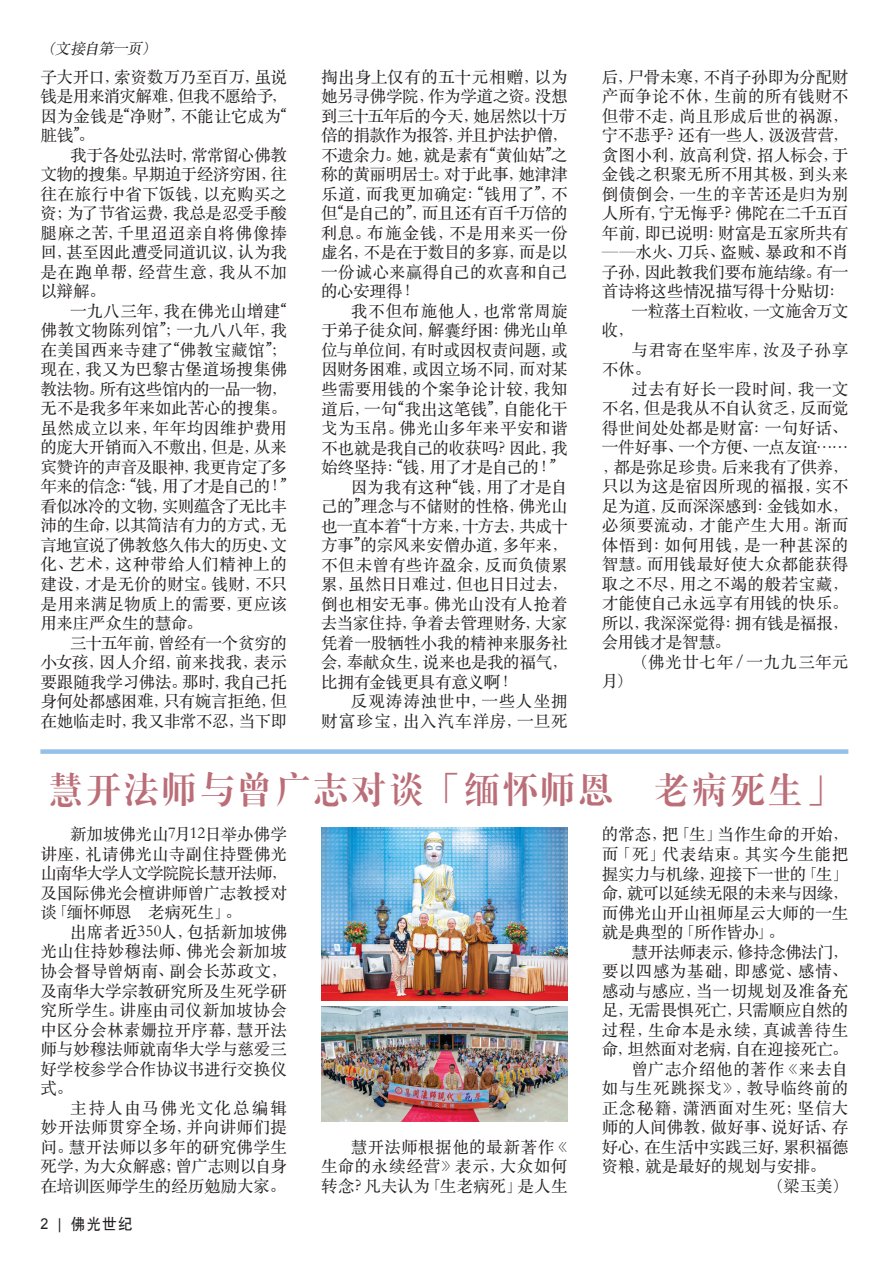
<style>
.page{position:relative;width:891px;height:1265px;background:#fff}
.page>*{position:absolute;margin:0;border:0;box-sizing:border-box;transform-origin:0 0}
.t1{font:36px "JQ Biao Song JT";letter-spacing:.11em;color:#bb6e78;scale:.95 1}
.t2{font:16.5px/19.5px "ST Songti SC Regular";color:#231f20;text-align:justify}
.t3{font:16.5px "ST Songti SC Regular";letter-spacing:-.025em;color:#231f20}
.t4{font:16.5px "ST Songti SC Regular";letter-spacing:-.02em;color:#231f20}
.t5{font:16.5px "ST Songti SC Regular";letter-spacing:.02em;color:#231f20}
.t6{font:16.5px "ST Songti SC Regular";letter-spacing:.045em;color:#231f20}
.t7{font:16.5px "ST Songti SC Regular";letter-spacing:.06em;color:#231f20}
.t8{font:16.5px "ST Songti SC Regular";letter-spacing:.03em;color:#231f20}
.t9{font:16.5px "ST Songti SC Regular";letter-spacing:.025em;color:#231f20}
.t10{font:16.5px "ST Songti SC Regular";letter-spacing:.05em;color:#231f20}
.t11{font:16.5px "ST Songti SC Regular";letter-spacing:-.04em;color:#231f20}
.t12{font:16.5px "ST Songti SC Regular";letter-spacing:.035em;color:#231f20}
.t13{font:16.5px "ST Songti SC Regular";letter-spacing:-.03em;color:#231f20}
.t14{font:16.5px "ST Songti SC Regular";letter-spacing:.055em;color:#231f20}
.t15{font:16.5px "ST Songti SC Regular";letter-spacing:-.035em;color:#231f20}
.t16{font:italic 15px "ST Songti SC Regular";color:#231f20}
.t17{font:15px "SIL Hei Med Jian";color:#231f20;scale:.95 1}
.s1{font-family:"Arial"}
</style>
<div class="page">
<img style="left:321px;top:827px;width:247px;height:173px">
<img style="left:321px;top:1006px;width:247px;height:115px">
<div style="left:40px;top:749px;width:808px;height:5px;background:#93c1e7"></div>
<p class="t16" style="left:40px;top:39px;width:122px">（文接自第一页）</p>
<p class="t2" style="left:40px;top:66px;width:248px">子大开口，索资数万乃至百万，虽说钱是用来消灾解难，但我不愿给予，因为金钱是“净财”，不能让它成为“脏钱”。</p>
<p class="t2" style="left:40px;top:144px;width:248px;text-indent:30px">我于各处弘法时，常常留心佛教文物的搜集。早期迫于经济穷困，往往在旅行中省下饭钱，以充购买之资；为了节省运费，我总是忍受手酸腿麻之苦，千里迢迢亲自将佛像捧回，甚至因此遭受同道讥议，认为我是在跑单帮，经营生意，我从不加以辩解。</p>
<p class="t2" style="left:40px;top:300px;width:248px;text-indent:30px">一九八三年，我在佛光山增建“佛教文物陈列馆”；一九八八年，我在美国西来寺建了“佛教宝藏馆”；现在，我又为巴黎古堡道场搜集佛教法物。所有这些馆内的一品一物，无不是我多年来如此苦心的搜集。虽然成立以来，年年均因维护费用的庞大开销而入不敷出，但是，从来宾赞许的声音及眼神，我更肯定了多年来的信念：“钱，用了才是自己的！”看似冰冷的文物，实则蕴含了无比丰沛的生命，以其简洁有力的方式，无言地宣说了佛教悠久伟大的历史、文化、艺术，这种带给人们精神上的建设，才是无价的财宝。钱财，不只是用来满足物质上的需要，更应该用来庄严众生的慧命。</p>
<p class="t2" style="left:40px;top:632px;width:248px;text-indent:30px">三十五年前，曾经有一个贫穷的小女孩，因人介绍，前来找我，表示要跟随我学习佛法。那时，我自己托身何处都感困难，只有婉言拒绝，但在她临走时，我又非常不忍，当下即</p>
<p class="t2" style="left:321px;top:66px;width:248px">掏出身上仅有的五十元相赠，以为她另寻佛学院，作为学道之资。没想到三十五年后的今天，她居然以十万倍的捐款作为报答，并且护法护僧，不遗余力。她，就是素有“黄仙姑”之称的黄丽明居士。对于此事，她津津乐道，而我更加确定：“钱用了”，不但“是自己的”，而且还有百千万倍的利息。布施金钱，不是用来买一份虚名，不是在于数目的多寡，而是以一份诚心来赢得自己的欢喜和自己的心安理得！</p>
<p class="t10" style="left:351px;top:300px;width:218px">我不但布施他人，也常常周旋</p>
<p class="t3" style="left:321px;top:320px;width:248px">于弟子徒众间，解囊纾困：佛光山单</p>
<p class="t4" style="left:321px;top:339px;width:248px">位与单位间，有时或因权责问题，或</p>
<p class="t3" style="left:321px;top:359px;width:248px">因财务困难，或因立场不同，而对某</p>
<p class="t5" style="left:321px;top:378px;width:248px">些需要用钱的个案争论计较，我知</p>
<p class="t2" style="left:321px;top:398px;width:248px">道后，一句“我出这笔钱”，自能化干</p>
<p class="t5" style="left:321px;top:418px;width:248px">戈为玉帛。佛光山多年来平安和谐</p>
<p class="t4" style="left:321px;top:437px;width:248px">不也就是我自己的收获吗？因此，我</p>
<p class="t11" style="left:321px;top:457px;width:237px">始终坚持：“钱，用了才是自己的！”</p>
<p class="t2" style="left:351px;top:476px;width:218px">因为我有这种“钱，用了才是自</p>
<p class="t2" style="left:321px;top:495px;width:248px">己的”理念与不储财的性格，佛光山</p>
<p class="t13" style="left:321px;top:515px;width:248px">也一直本着“十方来，十方去，共成十</p>
<p class="t2" style="left:321px;top:534px;width:248px">方事”的宗风来安僧办道，多年来，</p>
<p class="t5" style="left:321px;top:554px;width:248px">不但未曾有些许盈余，反而负债累</p>
<p class="t4" style="left:321px;top:574px;width:248px">累，虽然日日难过，但也日日过去，</p>
<p class="t5" style="left:321px;top:593px;width:248px">倒也相安无事。佛光山没有人抢着</p>
<p class="t2" style="left:321px;top:612px;width:248px">去当家住持，争着去管理财务，大家</p>
<p class="t2" style="left:321px;top:632px;width:248px">凭着一股牺牲小我的精神来服务社</p>
<p class="t2" style="left:321px;top:651px;width:248px">会，奉献众生，说来也是我的福气，</p>
<p class="t4" style="left:321px;top:671px;width:194px">比拥有金钱更具有意义啊！</p>
<p class="t6" style="left:351px;top:691px;width:218px">反观涛涛浊世中，一些人坐拥</p>
<p class="t7" style="left:321px;top:710px;width:248px">财富珍宝，出入汽车洋房，一旦死</p>
<p class="t4" style="left:602px;top:66px;width:248px">后，尸骨未寒，不肖子孙即为分配财</p>
<p class="t2" style="left:602px;top:86px;width:248px">产而争论不休，生前的所有钱财不</p>
<p class="t8" style="left:602px;top:105px;width:248px">但带不走，尚且形成后世的祸源，</p>
<p class="t4" style="left:602px;top:125px;width:248px">宁不悲乎？还有一些人，汲汲营营，</p>
<p class="t2" style="left:602px;top:144px;width:248px">贪图小利，放高利贷，招人标会，于</p>
<p class="t9" style="left:602px;top:164px;width:248px">金钱之积聚无所不用其极，到头来</p>
<p class="t8" style="left:602px;top:183px;width:248px">倒债倒会，一生的辛苦还是归为别</p>
<p class="t2" style="left:602px;top:203px;width:248px">人所有，宁无悔乎？佛陀在二千五百</p>
<p class="t3" style="left:602px;top:222px;width:248px">年前，即已说明：财富是五家所共有</p>
<p class="t2" style="left:602px;top:242px;width:248px">──水火、刀兵、盗贼、暴政和不肖</p>
<p class="t2" style="left:602px;top:261px;width:248px">子孙，因此教我们要布施结缘。有一</p>
<p class="t2" style="left:602px;top:281px;width:244px">首诗将这些情况描写得十分贴切：</p>
<p class="t11" style="left:631px;top:300px;width:218px">一粒落土百粒收，一文施舍万文</p>
<p class="t2" style="left:602px;top:320px;width:33px">收，</p>
<p class="t10" style="left:631px;top:339px;width:218px">与君寄在坚牢库，汝及子孙享</p>
<p class="t2" style="left:602px;top:359px;width:51px">不休。</p>
<p class="t10" style="left:631px;top:378px;width:218px">过去有好长一段时间，我一文</p>
<p class="t3" style="left:602px;top:398px;width:248px">不名，但是我从不自认贫乏，反而觉</p>
<p class="t8" style="left:602px;top:417px;width:248px">得世间处处都是财富：一句好话、</p>
<p class="t2" style="left:602px;top:437px;width:248px">一件好事、一个方便、一点友谊……</p>
<p class="t2" style="left:602px;top:456px;width:248px">，都是弥足珍贵。后来我有了供养，</p>
<p class="t2" style="left:602px;top:476px;width:248px">只以为这是宿因所现的福报，实不</p>
<p class="t4" style="left:602px;top:495px;width:248px">足为道，反而深深感到：金钱如水，</p>
<p class="t6" style="left:602px;top:515px;width:248px">必须要流动，才能产生大用。渐而</p>
<p class="t7" style="left:602px;top:534px;width:248px">体悟到：如何用钱，是一种甚深的</p>
<p class="t9" style="left:602px;top:554px;width:248px">智慧。而用钱最好使大众都能获得</p>
<p class="t9" style="left:602px;top:573px;width:248px">取之不尽，用之不竭的般若宝藏，</p>
<p class="t2" style="left:602px;top:593px;width:248px">才能使自己永远享有用钱的快乐。</p>
<p class="t3" style="left:602px;top:612px;width:248px">所以，我深深觉得：拥有钱是福报，</p>
<p class="t2" style="left:602px;top:632px;width:130px">会用钱才是智慧。</p>
<p class="t12" style="left:631px;top:651px;width:218px">（佛光廿七年／一九九三年元</p>
<p class="t2" style="left:602px;top:671px;width:33px">月）</p>
<h1 class="t1" style="left:48px;top:771px;width:835px">慧开法师与曾广志对谈「缅怀师恩　老病死生」</h1>
<p class="t2" style="left:40px;top:824px;width:248px;text-indent:30px">新加坡佛光山7月12日举办佛学讲座，礼请佛光山寺副住持暨佛光山南华大学人文学院院长慧开法师，及国际佛光会檀讲师曾广志教授对谈「缅怀师恩　老病死生」。</p>
<p class="t2" style="left:40px;top:921px;width:248px;text-indent:30px">出席者近350人，包括新加坡佛光山住持妙穆法师、佛光会新加坡协会督导曾炳南、副会长苏政文，及南华大学宗教研究所及生死学研究所学生。讲座由司仪新加坡协会中区分会林素姗拉开序幕，慧开法师与妙穆法师就南华大学与慈爱三好学校参学合作协议书进行交换仪式。</p>
<p class="t2" style="left:40px;top:1097px;width:248px;text-indent:30px">主持人由马佛光文化总编辑妙开法师贯穿全场，并向讲师们提问。慧开法师以多年的研究佛学生死学，为大众解惑；曾广志则以自身在培训医师学生的经历勉励大家。</p>
<p class="t2" style="left:602px;top:824px;width:248px">的常态，把「生」当作生命的开始，而「死」代表结束。其实今生能把握实力与机缘，迎接下一世的「生」命，就可以延续无限的未来与因缘，而佛光山开山祖师星云大师的一生就是典型的「所作皆办」。</p>
<p class="t15" style="left:631px;top:941px;width:218px">慧开法师表示，修持念佛法门，</p>
<p class="t12" style="left:602px;top:960px;width:248px">要以四感为基础，即感觉、感情、</p>
<p class="t5" style="left:602px;top:980px;width:248px">感动与感应，当一切规划及准备充</p>
<p class="t3" style="left:602px;top:999px;width:248px">足，无需畏惧死亡，只需顺应自然的</p>
<p class="t14" style="left:602px;top:1019px;width:248px">过程，生命本是永续，真诚善待生</p>
<p class="t2" style="left:602px;top:1038px;width:248px">命，坦然面对老病，自在迎接死亡。</p>
<p class="t6" style="left:631px;top:1058px;width:218px">曾广志介绍他的著作《来去自</p>
<p class="t6" style="left:602px;top:1077px;width:248px">如与生死跳探戈》，教导临终前的</p>
<p class="t7" style="left:602px;top:1097px;width:248px">正念秘籍，潇洒面对生死；坚信大</p>
<p class="t2" style="left:602px;top:1116px;width:248px">师的人间佛教，做好事、说好话、存</p>
<p class="t3" style="left:602px;top:1136px;width:248px">好心，在生活中实践三好，累积福德</p>
<p class="t2" style="left:602px;top:1155px;width:226px">资粮，就是最好的规划与安排。</p>
<p class="t2" style="left:767px;top:1175px;width:83px">（梁玉美）</p>
<p class="t2" style="left:321px;top:1136px;width:248px;text-indent:30px">慧开法师根据他的最新著作《生命的永续经营》表示，大众如何转念？凡夫认为「生老病死」是人生</p>
<p class="t17" style="left:40px;top:1213px;width:99px"><span class="s1">2 |</span> 佛光世纪</p>
</div>
